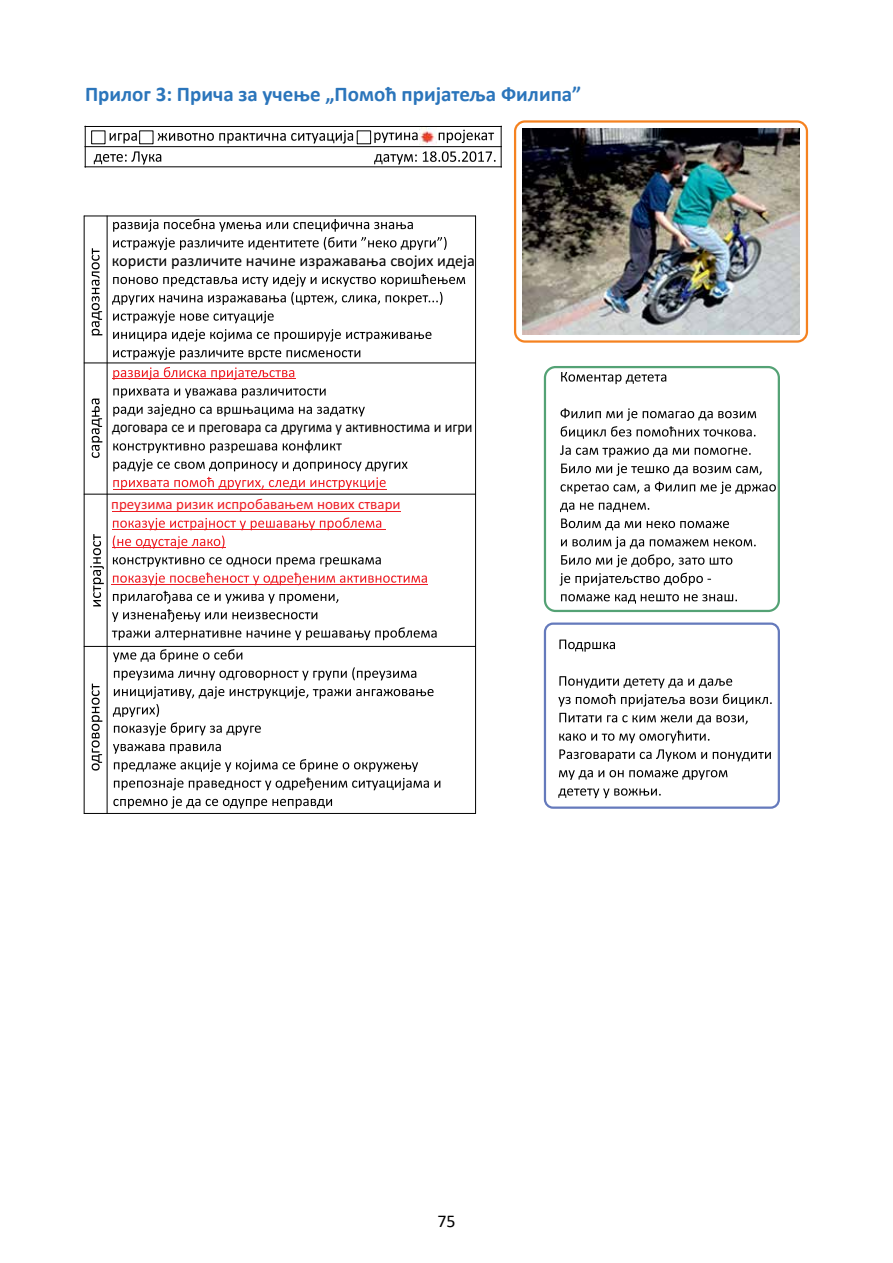
<style>
.page{position:relative;width:893px;height:1263px;background:#fff}
.page>*{position:absolute;margin:0;border:0;box-sizing:border-box;transform-origin:0 0}
.t1{font:700 21px "Calibri";color:#2b75bb}
.t2{font:18px "Calibri";color:#000}
.t3{font:16.35px "Calibri";color:#000}
.t4{font:15.6px "Calibri";color:#000;scale:.92 1}
.t5{font:15px "Calibri";color:#ed1d24}
</style>
<div class="page">
<div style="left:514px;top:120px;width:294px;height:223px;border:2px solid #f58220;border-radius:10px"></div>
<hr style="left:85px;top:126px;width:1px;height:41px;background:#000">
<hr style="left:501px;top:126px;width:1px;height:41px;background:#000">
<hr style="left:85px;top:166px;width:417px;height:1px;background:#000">
<hr style="left:85px;top:146px;width:417px;height:1px;background:#000">
<hr style="left:85px;top:126px;width:417px;height:1px;background:#000">
<div style="left:91px;top:130px;width:14px;height:14px;border:1px solid #000"></div>
<svg style="left:110px;top:133px;width:27px;height:11px"></svg>
<div style="left:139px;top:130px;width:14px;height:14px;border:1px solid #000"></div>
<svg style="left:158px;top:130px;width:195px;height:14px"></svg>
<div style="left:357px;top:130px;width:14px;height:14px;border:1px solid #000"></div>
<svg style="left:374px;top:132px;width:44px;height:11px"></svg>
<img style="left:419px;top:128px;width:17px;height:16px">
<svg style="left:439px;top:130px;width:55px;height:13px"></svg>
<svg style="left:94px;top:151px;width:67px;height:14px"></svg>
<svg style="left:374px;top:151px;width:122px;height:14px"></svg>
<img style="left:522px;top:128px;width:278px;height:207px">
<hr style="left:84px;top:216px;width:1px;height:597px;background:#000">
<hr style="left:107px;top:216px;width:1px;height:597px;background:#000">
<hr style="left:475px;top:216px;width:1px;height:597px;background:#000">
<hr style="left:84px;top:813px;width:392px;height:1px;background:#000">
<hr style="left:84px;top:646px;width:392px;height:1px;background:#000">
<hr style="left:84px;top:494px;width:392px;height:1px;background:#000">
<hr style="left:84px;top:362px;width:392px;height:1px;background:#000">
<hr style="left:84px;top:216px;width:392px;height:1px;background:#000">
<svg style="left:92px;top:399px;width:10px;height:59px"></svg>
<svg style="left:90px;top:534px;width:14px;height:72px"></svg>
<svg style="left:92px;top:248px;width:10px;height:87px"></svg>
<svg style="left:92px;top:683px;width:10px;height:87px"></svg>
<svg style="left:113px;top:219px;width:334px;height:31px"></svg>
<svg style="left:112px;top:274px;width:353px;height:31px"></svg>
<svg style="left:113px;top:311px;width:161px;height:12px"></svg>
<svg style="left:113px;top:329px;width:318px;height:31px"></svg>
<svg style="left:113px;top:367px;width:181px;height:13px"></svg>
<svg style="left:113px;top:388px;width:213px;height:10px"></svg>
<svg style="left:113px;top:404px;width:252px;height:12px"></svg>
<svg style="left:113px;top:440px;width:229px;height:13px"></svg>
<svg style="left:113px;top:459px;width:295px;height:12px"></svg>
<svg style="left:113px;top:477px;width:273px;height:12px"></svg>
<hr style="left:112px;top:378px;width:183px;height:1px;background:#ed1d24">
<hr style="left:113px;top:489px;width:273px;height:1px;background:#ed1d24">
<svg style="left:113px;top:517px;width:268px;height:12px"></svg>
<svg style="left:113px;top:536px;width:112px;height:13px"></svg>
<svg style="left:113px;top:557px;width:314px;height:27px"></svg>
<svg style="left:112px;top:591px;width:325px;height:49px"></svg>
<hr style="left:112px;top:511px;width:289px;height:1px;background:#ed1d24">
<hr style="left:112px;top:529px;width:274px;height:1px;background:#ed1d24">
<hr style="left:112px;top:547px;width:114px;height:1px;background:#ed1d24">
<hr style="left:112px;top:584px;width:316px;height:1px;background:#ed1d24">
<svg style="left:113px;top:649px;width:303px;height:31px"></svg>
<svg style="left:113px;top:686px;width:321px;height:49px"></svg>
<svg style="left:113px;top:744px;width:327px;height:46px"></svg>
<svg style="left:113px;top:796px;width:219px;height:13px"></svg>
<svg style="left:561px;top:372px;width:105px;height:12px"></svg>
<svg style="left:561px;top:408px;width:195px;height:31px"></svg>
<svg style="left:560px;top:445px;width:191px;height:12px"></svg>
<svg style="left:561px;top:463px;width:215px;height:31px"></svg>
<svg style="left:560px;top:503px;width:89px;height:9px"></svg>
<svg style="left:561px;top:518px;width:168px;height:12px"></svg>
<svg style="left:561px;top:537px;width:195px;height:30px"></svg>
<svg style="left:560px;top:573px;width:151px;height:13px"></svg>
<svg style="left:561px;top:594px;width:176px;height:10px"></svg>
<svg style="left:559px;top:639px;width:56px;height:13px"></svg>
<svg style="left:559px;top:676px;width:173px;height:12px"></svg>
<svg style="left:558px;top:694px;width:214px;height:13px"></svg>
<svg style="left:559px;top:713px;width:189px;height:30px"></svg>
<svg style="left:559px;top:749px;width:212px;height:12px"></svg>
<svg style="left:559px;top:770px;width:168px;height:10px"></svg>
<svg style="left:558px;top:788px;width:103px;height:10px"></svg>
<div style="left:544px;top:366px;width:236px;height:246px;border:2px solid #54a275;border-radius:11px"></div>
<div style="left:544px;top:622px;width:236px;height:187px;border:2px solid #657abc;border-radius:8px"></div>
<h1 class="t1" style="left:85px;top:79px;width:498px">Прилог 3: Прича за учење „Помоћ пријатеља Филипа”</h1>
<p class="t3" style="left:112px;top:249px;width:364px">користи различите начине изражавања својих идеја</p>
<p class="t4" style="left:112px;top:416px;width:393px">договара се и преговара са другима у активностима и игри</p>
<p class="t5" style="left:111px;top:494px;width:291px">преузима ризик испробавањем нових ствари</p>
<p class="t2" style="left:437px;top:1209px;width:20px">75</p>
</div>
